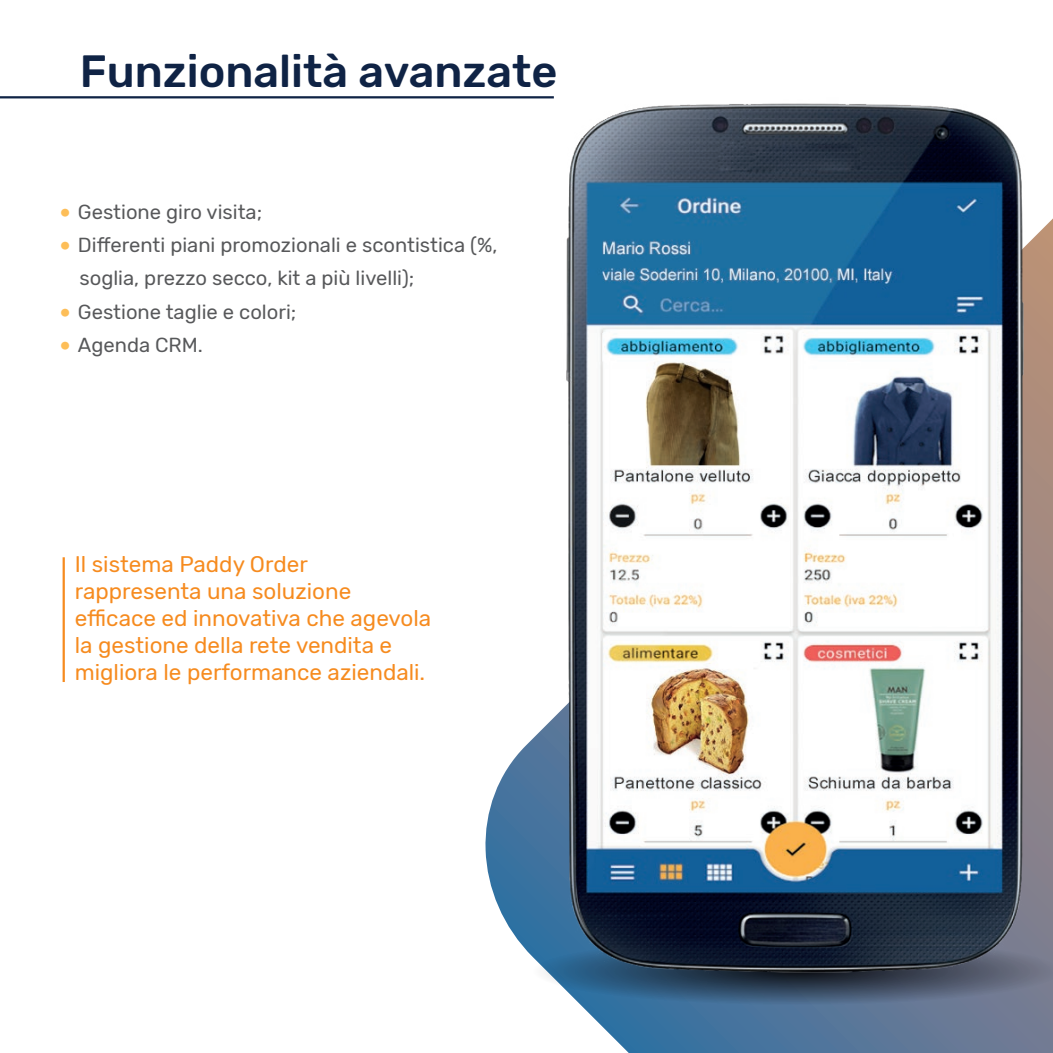
<style>
.page{position:relative;width:1053px;height:1053px;background:#fff}
.page>*{position:absolute;margin:0;border:0;box-sizing:border-box;transform-origin:0 0}
.t1{font:500 45px "Rubik";color:#0f2345}
.t2{font:22.5px/27px "Rubik";color:#f68b1f}
.t3{font:20.25px/33.3px "Rubik";color:#57585a}
.s1{font-weight:700;font-size:31.5px;color:#fdbe58}
</style>
<div class="page">
<svg style="left:485px;top:98px;width:49px;height:841px"></svg>
<hr style="left:0;top:96px;width:554px;height:2px;background:#0f2345">
<hr style="left:63px;top:557px;width:2px;height:125px;background:#f68b1f">
<svg style="left:517px;top:934px;width:17px;height:24px"></svg>
<img style="left:534px;top:96px;width:518px;height:956px">
<h1 class="t1" style="left:80px;top:46px;width:479px">Funzionalità avanzate</h1>
<p class="t3" style="left:59px;top:195px;width:204px"><span class="s1">•</span> Gestione giro visita;</p>
<p class="t3" style="left:79px;top:229px;width:419px;text-indent:-20px"><span class="s1">•</span> Differenti piani promozionali e scontistica (%, soglia, prezzo secco, kit a più livelli);</p>
<p class="t3" style="left:59px;top:295px;width:238px"><span class="s1">•</span> Gestione taglie e colori;</p>
<p class="t3" style="left:59px;top:329px;width:145px"><span class="s1">•</span> Agenda CRM.</p>
<p class="t2" style="left:75px;top:551px;width:358px">Il sistema Paddy Order rappresenta una soluzione efficace ed innovativa che agevola la gestione della rete vendita e migliora le performance aziendali.</p>
</div>
